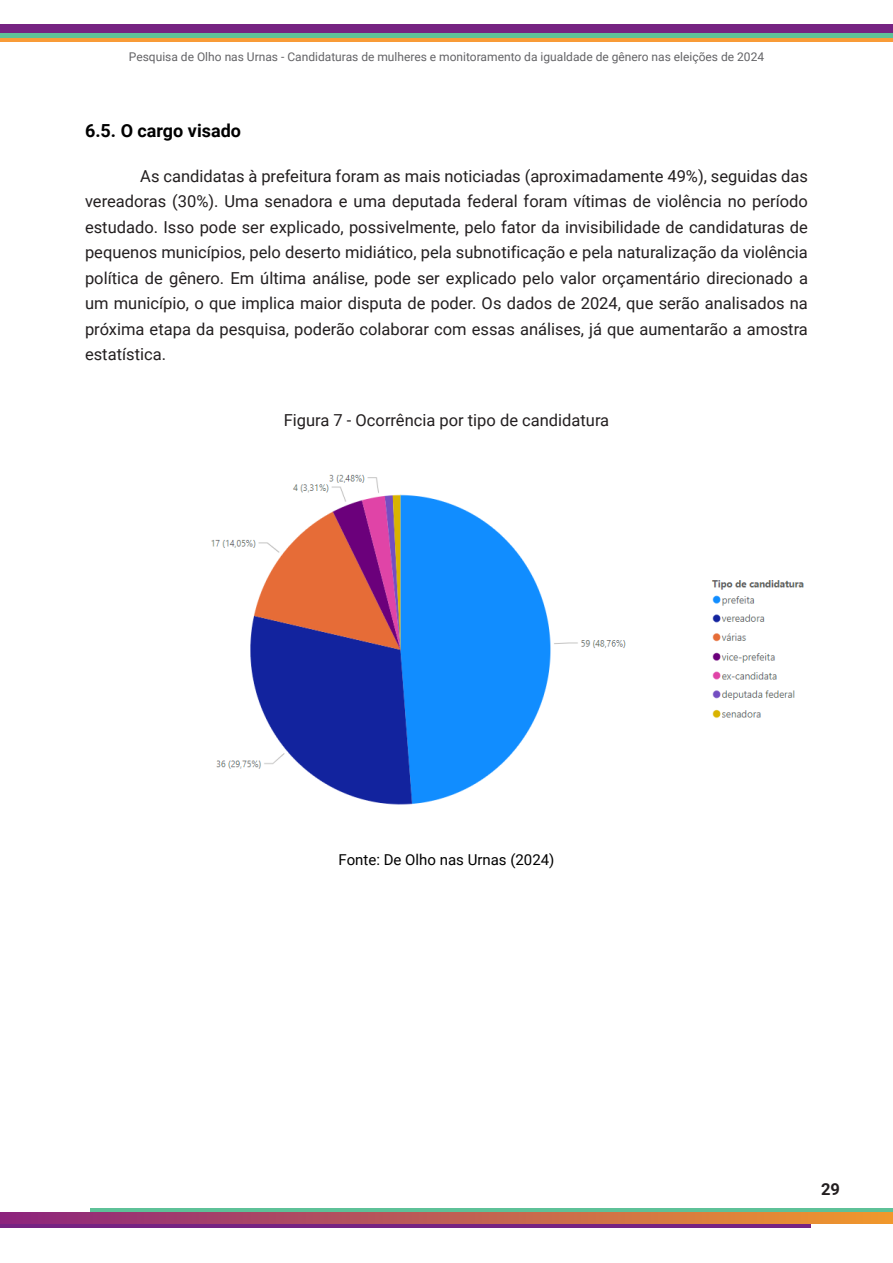
<style>
.page{position:relative;width:893px;height:1263px;background:#fff}
.page>*{position:absolute;margin:0;border:0;box-sizing:border-box;transform-origin:0 0}
.t1{font:700 18px "Roboto";color:#000}
.t2{font:16.5px/25.5px "Roboto";color:#231f20;text-align:justify}
.t3{font:700 16.5px "Roboto";color:#231f20}
.t4{font:15px "Roboto";color:#000}
.t5{font:12px "Roboto";color:#636366}
</style>
<div class="page">
<div style="left:0;top:28px;width:893px;height:13px;background:#f89b38"></div>
<svg style="left:0;top:32px;width:893px;height:6px;fill:#5ec198"></svg>
<div style="left:90px;top:1208px;width:803px;height:10px;background:#5ec198"></div>
<div style="left:0;top:24px;width:893px;height:8px;background:#762382"></div>
<svg style="left:0;top:1223px;width:810px;height:4px;fill:#762382"></svg>
<svg style="left:0;top:1212px;width:893px;height:11px"></svg>
<img style="left:211px;top:474px;width:593px;height:331px">
<p class="t5" style="left:129px;top:48px;width:637px">Pesquisa de Olho nas Urnas - Candidaturas de mulheres e monitoramento da igualdade de gênero nas eleições de 2024</p>
<p class="t1" style="left:85px;top:118px;width:157px">6.5. O cargo visado</p>
<p class="t2" style="left:85px;top:163px;width:724px;text-indent:55px">As candidatas à prefeitura foram as mais noticiadas (aproximadamente 49%), seguidas das vereadoras (30%). Uma senadora e uma deputada federal foram vítimas de violência no período estudado. Isso pode ser explicado, possivelmente, pelo fator da invisibilidade de candidaturas de pequenos municípios, pelo deserto midiático, pela subnotificação e pela naturalização da violência política de gênero. Em última análise, pode ser explicado pelo valor orçamentário direcionado a um município, o que implica maior disputa de poder. Os dados de 2024, que serão analisados na próxima etapa da pesquisa, poderão colaborar com essas análises, já que aumentarão a amostra estatística.</p>
<p class="t2" style="left:284px;top:407px;width:327px">Figura 7 - Ocorrência por tipo de candidatura</p>
<p class="t4" style="left:339px;top:849px;width:217px">Fonte: De Olho nas Urnas (2024)</p>
<p class="t3" style="left:821px;top:1177px;width:20px">29</p>
</div>
